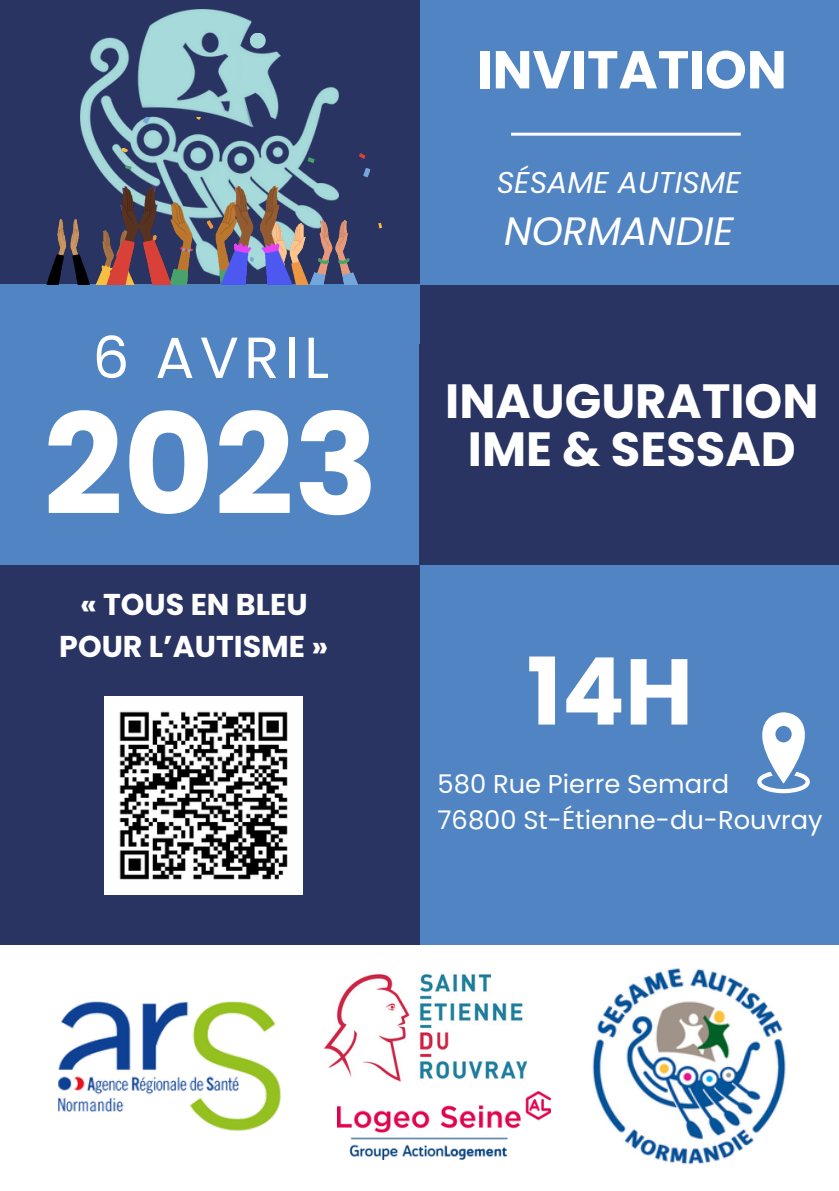
<style>
.page{position:relative;width:839px;height:1191px;background:#fff}
.page>*{position:absolute;margin:0;border:0;box-sizing:border-box;transform-origin:0 0}
.t1{font:700 139.6px "Poppins";color:#fff}
.t2{font:700 93.2px "Poppins";color:#fff}
.t3{font:58px "Poppins";letter-spacing:.09em;color:#fff}
.t4{font:700 53.2px "Poppins";color:#fff}
.t5{font:700 48px/48.2px "Poppins";color:#fff;text-align:center}
.t6{font:italic 39.6px "Poppins";color:#fff}
.t7{font:700 30px/42px "Poppins";color:#fff;text-align:center}
.t8{font:italic 30px "Poppins";color:#fff}
.t9{font:25.8px/35.8px "Poppins";color:#fff}
</style>
<div class="page">
<div style="left:0;top:0;width:838px;height:1191px;background:#5084c2"></div>
<div style="left:0;top:0;width:420px;height:283px;background:#293462"></div>
<div style="left:420px;top:285px;width:418px;height:279px;background:#293462"></div>
<div style="left:0;top:566px;width:420px;height:380px;background:#293462"></div>
<hr style="left:511px;top:133px;width:229px;height:3px;background:#fff">
<svg style="left:757px;top:712px;width:52px;height:81px"></svg>
<img style="left:80px;top:9px;width:258px;height:108px">
<img style="left:45px;top:117px;width:363px;height:168px">
<div style="left:0;top:946px;width:838px;height:245px;background:#fff"></div>
<img style="left:592px;top:968px;width:194px;height:197px">
<img style="left:337px;top:1092px;width:213px;height:67px">
<img style="left:324px;top:974px;width:204px;height:108px">
<img style="left:58px;top:1001px;width:223px;height:130px">
<div style="left:250px;top:33px;width:16px;height:16px;background:#a6d9da;border-radius:50%"></div>
<img style="left:104px;top:696px;width:198px;height:198px">
<h3 class="t3" style="left:92px;top:317px;width:238px">6 AVRIL</h3>
<h1 class="t1" style="left:43px;top:368px;width:336px">2023</h1>
<p class="t7" style="left:59px;top:584px;width:270px">« TOUS EN BLEU<br>POUR L’AUTISME »</p>
<h3 class="t4" style="left:477px;top:33px;width:311px">INVITATION</h3>
<p class="t8" style="left:496px;top:162px;width:246px">SÉSAME AUTISME</p>
<h3 class="t6" style="left:504px;top:203px;width:231px">NORMANDIE</h3>
<h3 class="t5" style="left:445px;top:377px;width:375px">INAUGURATION<br>IME &amp; SESSAD</h3>
<h2 class="t2" style="left:526px;top:627px;width:168px">14H</h2>
<p class="t9" style="left:437px;top:766px;width:386px">580 Rue Pierre Semard<br>76800 St-Étienne-du-Rouvray</p>
</div>
